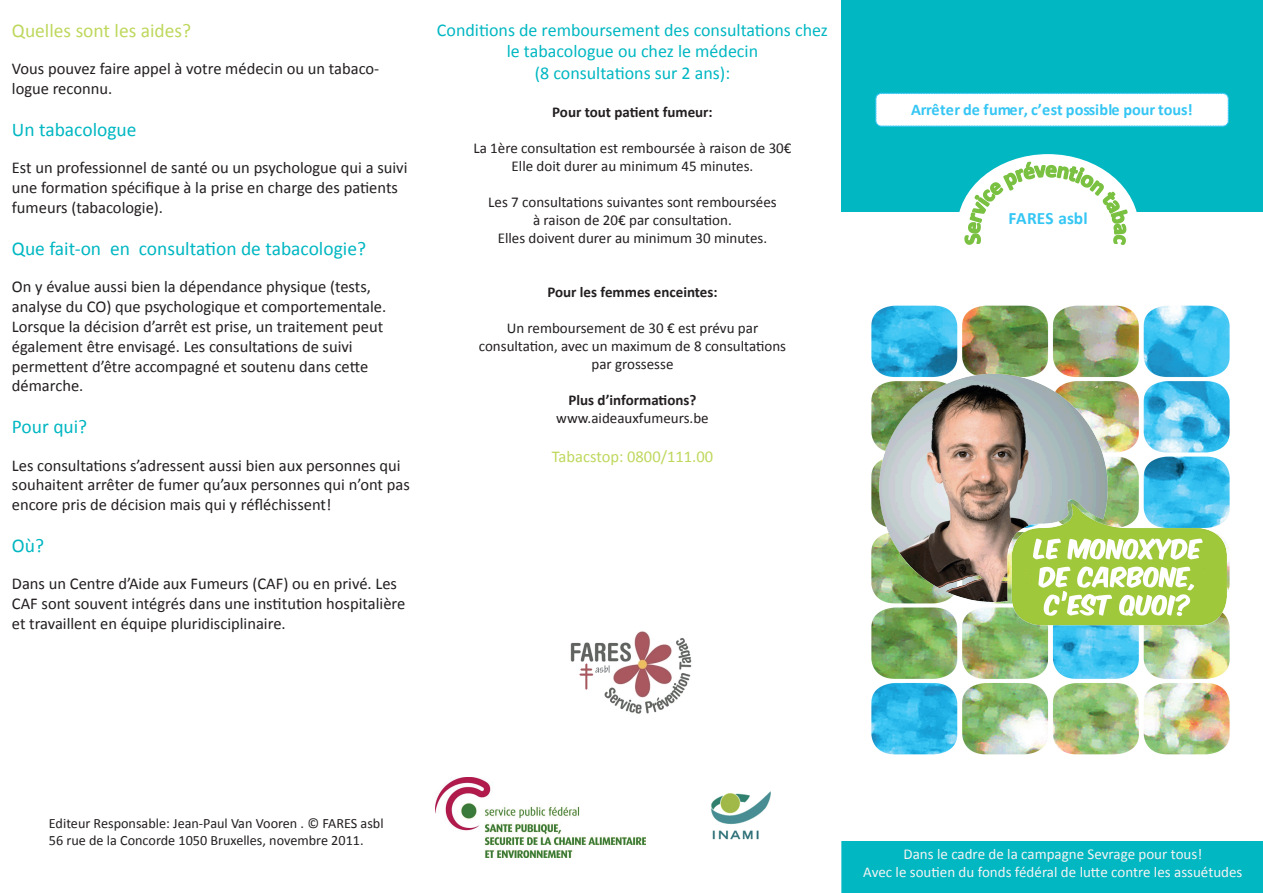
<style>
.page{position:relative;width:1263px;height:893px;background:#fff}
.page>*{position:absolute;margin:0;border:0;box-sizing:border-box;transform-origin:0 0}
.t1{font:19.5px "Calibri";color:#00b7c2}
.t2{font:19.5px "Calibri";color:#bed85d}
.t3{font:18px/21.6px "Calibri";color:#00b7c2;text-align:center}
.t4{font:700 17.4px "Calibri";letter-spacing:.005em;color:#35c6f4}
.t5{font:16.5px/19.8px "Calibri";color:#231f20}
.t6{font:16.5px "Calibri";color:#bed85d}
.t7{font:700 16.2px "Calibri";letter-spacing:-.005em;color:#fff}
.t8{font:700 16.2px "Calibri";letter-spacing:-.005em;color:#35c6f4}
.t9{font:15px/18px "Calibri";color:#231f20;text-align:center}
.t10{font:15px/18px "Calibri";color:#f6f4f4;text-align:center}
.t11{font:700 15px "Calibri";color:#231f20}
.t12{font:14.25px/17.1px "Calibri";color:#231f20}
.t13{font:700 14.1px "Calibri";color:#fff}
</style>
<div class="page">
<div style="left:842px;top:0;width:421px;height:211px;background:#00b7c2"></div>
<img style="left:871px;top:305px;width:359px;height:450px">
<div style="left:958px;top:155px;width:180px;height:147px;background:#fff;border-radius:50%"></div>
<svg style="left:964px;top:157px;width:164px;height:88px"></svg>
<img style="left:872px;top:364px;width:358px;height:277px">
<div style="left:876px;top:93px;width:352px;height:33px;background:#fff;border-radius:5px"></div>
<div style="left:875px;top:93px;width:354px;height:34px;border:2px dashed #35c6f4;border-radius:5px"></div>
<div style="left:841px;top:841px;width:422px;height:52px;background:#00b7c2"></div>
<img style="left:570px;top:631px;width:122px;height:83px">
<img style="left:436px;top:777px;width:210px;height:80px">
<img style="left:710px;top:791px;width:61px;height:49px">
<p class="t2" style="left:12px;top:18px;width:181px">Quelles sont les aides?</p>
<p class="t5" style="left:12px;top:58px;width:369px">Vous pouvez faire appel à votre médecin ou un tabaco&shy;logue reconnu.</p>
<p class="t1" style="left:12px;top:117px;width:126px">Un tabacologue</p>
<p class="t5" style="left:12px;top:157px;width:397px">Est un professionnel de santé ou un psychologue qui a suivi une formation spécifique à la prise en charge des patients fumeurs (tabacologie).</p>
<p class="t1" style="left:12px;top:236px;width:356px">Que fait-on en consultation de tabacologie?</p>
<p class="t5" style="left:12px;top:276px;width:376px">On y évalue aussi bien la dépendance physique (tests, analyse du CO) que psychologique et comportementale.<br>Lorsque la décision d’arrêt est prise, un traitement peut également être envisagé. Les consultations de suivi permettent d’être accompagné et soutenu dans cette démarche.</p>
<p class="t1" style="left:12px;top:414px;width:77px">Pour qui?</p>
<p class="t5" style="left:12px;top:454px;width:399px">Les consultations s’adressent aussi bien aux personnes qui souhaitent arrêter de fumer qu’aux personnes qui n’ont pas encore pris de décision mais qui y réfléchissent!</p>
<p class="t1" style="left:12px;top:533px;width:34px">Où?</p>
<p class="t5" style="left:12px;top:573px;width:395px">Dans un Centre d’Aide aux Fumeurs (CAF) ou en privé. Les<br>CAF sont souvent intégrés dans une institution hospitalière et travaillent en équipe pluridisciplinaire.</p>
<p class="t3" style="left:437px;top:18px;width:393px">Conditions de remboursement des consultations chez le tabacologue ou chez le médecin<br>(8 consultations sur 2 ans):</p>
<p class="t11" style="left:552px;top:102px;width:162px">Pour tout patient fumeur:</p>
<p class="t9" style="left:473px;top:138px;width:320px">La 1ère consultation est remboursée à raison de 30€<br>Elle doit durer au minimum 45 minutes.</p>
<p class="t9" style="left:488px;top:192px;width:290px">Les 7 consultations suivantes sont remboursées à raison de 20€ par consultation.<br>Elles doivent durer au minimum 30 minutes.</p>
<p class="t11" style="left:547px;top:282px;width:172px">Pour les femmes enceintes:</p>
<p class="t9" style="left:479px;top:318px;width:309px">Un remboursement de 30 € est prévu par consultation, avec un maximum de 8 consultations par grossesse</p>
<p class="t11" style="left:568px;top:390px;width:129px">Plus d’informations?</p>
<p class="t9" style="left:556px;top:408px;width:154px">www.aideauxfumeurs.be</p>
<p class="t6" style="left:552px;top:447px;width:163px">Tabacstop: 0800/111.00</p>
<p class="t8" style="left:911px;top:100px;width:283px">Arrêter de fumer, c’est possible pour tous!</p>
<p class="t4" style="left:1008px;top:207px;width:81px">FARES asbl</p>
<p class="t12" style="left:49px;top:814px;width:336px">Editeur Responsable: Jean-Paul Van Vooren . © FARES asbl<br>56 rue de la Concorde 1050 Bruxelles, novembre 2011.</p>
<p class="t7" style="left:892px;top:839px;width:327px">Dans le cadre de la campagne Sevrage pour tous!</p>
<p class="t13" style="left:864px;top:857px;width:376px">Avec le soutien du fonds fédéral de lutte contre les assuétudes</p>
<p class="t10" style="left:863px;top:844px;width:381px">Dans le cadre de la campagne Sevrage pour tous!<br>Avec le soutien du fonds fédéral de lutte contre les assuétudes</p>
</div>
